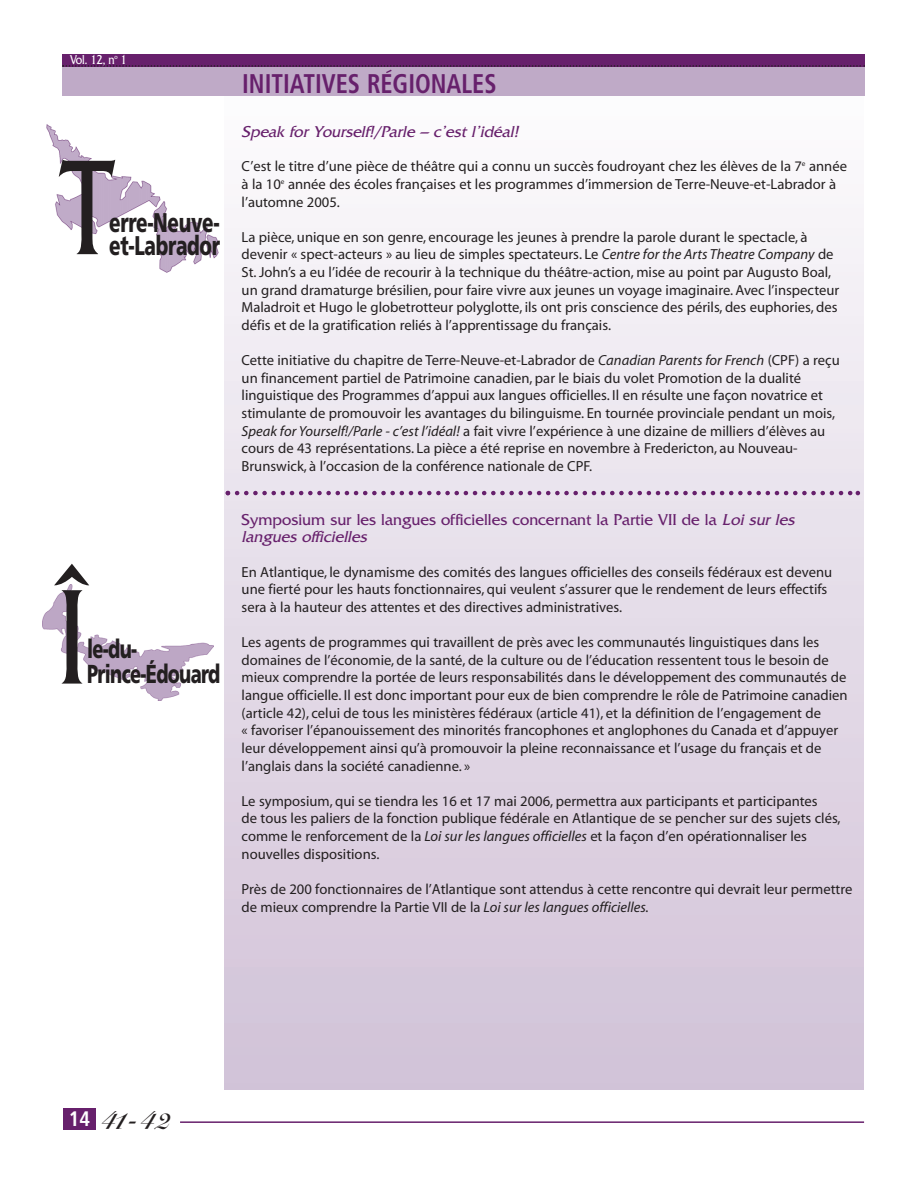
<style>
.page{position:relative;width:918px;height:1188px;background:#fff}
.page>*{position:absolute;margin:0;border:0;box-sizing:border-box;transform-origin:0 0}
.t1{font:141.9px "Friz Quadrata";color:#231f20;scale:.76 1}
.t2{font:30px "Simmissa";color:#231f20;scale:.94 1}
.t3{font:900 27px/23.1px "Frutiger";letter-spacing:-.02em;color:#231f20;scale:.7 1}
.t4{font:700 condensed 27px "Frutiger";color:#67206c;scale:.9 1}
.t5{font:900 25.95px/25.5px "Frutiger";letter-spacing:-.035em;color:#231f20;scale:.7 1}
.t6{font:16.5px/17.7px "Friz Quadrata";color:#67206c}
.t7{font:italic 16.5px "Friz Quadrata";color:#67206c}
.t8{font:14.7px/17.5px "Myriad";color:#231f20}
.t9{font:13.5px "Friz Quadrata";color:#fff;scale:.86 1}
.s1{font-style:italic}
.s2{font-family:"Frutiger";font-weight:700;font-stretch:condensed;font-size:21px;color:#fff}
</style>
<div class="page">
<div style="left:224px;top:69px;width:639px;height:1020px;background:linear-gradient(to bottom,#fdfdfd,#d1c2d7)"></div>
<div style="left:62px;top:54px;width:803px;height:13px;background:#67206c"></div>
<div style="left:62px;top:67px;width:803px;height:29px;background:#bfaac7"></div>
<svg style="left:62px;top:65px;width:803px;height:8px"></svg>
<div style="left:63px;top:1108px;width:33px;height:22px;background:#67206c"></div>
<hr style="left:180px;top:1121px;width:684px;height:2px;background:#67206c">
<svg style="left:226px;top:491px;width:634px;height:4px;background:#b392b7"></svg>
<img style="left:43px;top:585px;width:171px;height:116px">
<img style="left:46px;top:124px;width:173px;height:149px">
<p class="t9" style="left:70px;top:55px;width:68px">Vol. 12, n<sup>o</sup> 1</p>
<h1 class="t1" style="left:63px;top:159px;width:67px">T</h1>
<h3 class="t3" style="left:109px;top:213px;width:160px">erre-Neuve&shy;et-Labrador</h3>
<h1 class="t1" style="left:58px;top:588px;width:38px">Î</h1>
<h3 class="t5" style="left:87px;top:638px;width:192px">le-du-<br>Prince-Édouard</h3>
<h3 class="t4" style="left:242px;top:72px;width:284px">INITIATIVES REGIONALES</h3>
<p class="t7" style="left:242px;top:126px;width:281px">Speak for Yourself!/Parle – c’est l’idéal!</p>
<p class="t8" style="left:242px;top:159px;width:607px">C’est le titre d’une pièce de théâtre qui a connu un succès foudroyant chez les élèves de la 7<sup>e</sup> année à la 10<sup>e</sup> année des écoles françaises et les programmes d’immersion de Terre-Neuve-et-Labrador à l’automne 2005.</p>
<p class="t8" style="left:242px;top:229px;width:599px">La pièce, unique en son genre, encourage les jeunes à prendre la parole durant le spectacle, à devenir « spect-acteurs » au lieu de simples spectateurs. Le <span class="s1">Centre for the Arts Theatre Company</span> de St. John’s a eu l’idée de recourir à la technique du théâtre-action, mise au point par Augusto Boal, un grand dramaturge brésilien, pour faire vivre aux jeunes un voyage imaginaire. Avec l’inspecteur Maladroit et Hugo le globetrotteur polyglotte, ils ont pris conscience des périls, des euphories, des défis et de la gratification reliés à l’apprentissage du français.</p>
<p class="t8" style="left:242px;top:353px;width:600px">Cette initiative du chapitre de Terre-Neuve-et-Labrador de <span class="s1">Canadian Parents for French</span> (CPF) a reçu un financement partiel de Patrimoine canadien, par le biais du volet Promotion de la dualité linguistique des Programmes d’appui aux langues officielles. Il en résulte une façon novatrice et stimulante de promouvoir les avantages du bilinguisme. En tournée provinciale pendant un mois, <span class="s1">Speak for Yourself!/Parle - c’est l’idéal!</span> a fait vivre l’expérience à une dizaine de milliers d’élèves au cours de 43 représentations. La pièce a été reprise en novembre à Fredericton, au Nouveau-Brunswick, à l’occasion de la conférence nationale de CPF.</p>
<p class="t6" style="left:242px;top:512px;width:557px">Symposium sur les langues officielles concernant la Partie VII de la <span class="s1">Loi sur les langues officielles</span></p>
<p class="t8" style="left:242px;top:564px;width:592px">En Atlantique, le dynamisme des comités des langues officielles des conseils fédéraux est devenu une fierté pour les hauts fonctionnaires, qui veulent s’assurer que le rendement de leurs effectifs sera à la hauteur des attentes et des directives administratives.</p>
<p class="t8" style="left:242px;top:635px;width:608px">Les agents de programmes qui travaillent de près avec les communautés linguistiques dans les domaines de l’économie, de la santé, de la culture ou de l’éducation ressentent tous le besoin de mieux comprendre la portée de leurs responsabilités dans le développement des communautés de langue officielle. Il est donc important pour eux de bien comprendre le rôle de Patrimoine canadien (article 42), celui de tous les ministères fédéraux (article 41), et la définition de l’engagement de<br>« favoriser l’épanouissement des minorités francophones et anglophones du Canada et d’appuyer leur développement ainsi qu’à promouvoir la pleine reconnaissance et l’usage du français et de l’anglais dans la société canadienne. »</p>
<p class="t8" style="left:242px;top:793px;width:601px">Le symposium, qui se tiendra les 16 et 17 mai 2006, permettra aux participants et participantes<br>de tous les paliers de la fonction publique fédérale en Atlantique de se pencher sur des sujets clés, comme le renforcement de la <span class="s1">Loi sur les langues officielles</span> et la façon d’en opérationnaliser les nouvelles dispositions.</p>
<p class="t8" style="left:242px;top:881px;width:612px">Près de 200 fonctionnaires de l’Atlantique sont attendus à cette rencontre qui devrait leur permettre de mieux comprendre la Partie VII de la <span class="s1">Loi sur les langues officielles.</span></p>
<h2 class="t2" style="left:69px;top:1109px;width:113px"><span class="s2">14</span> 41-42</h2>
</div>
